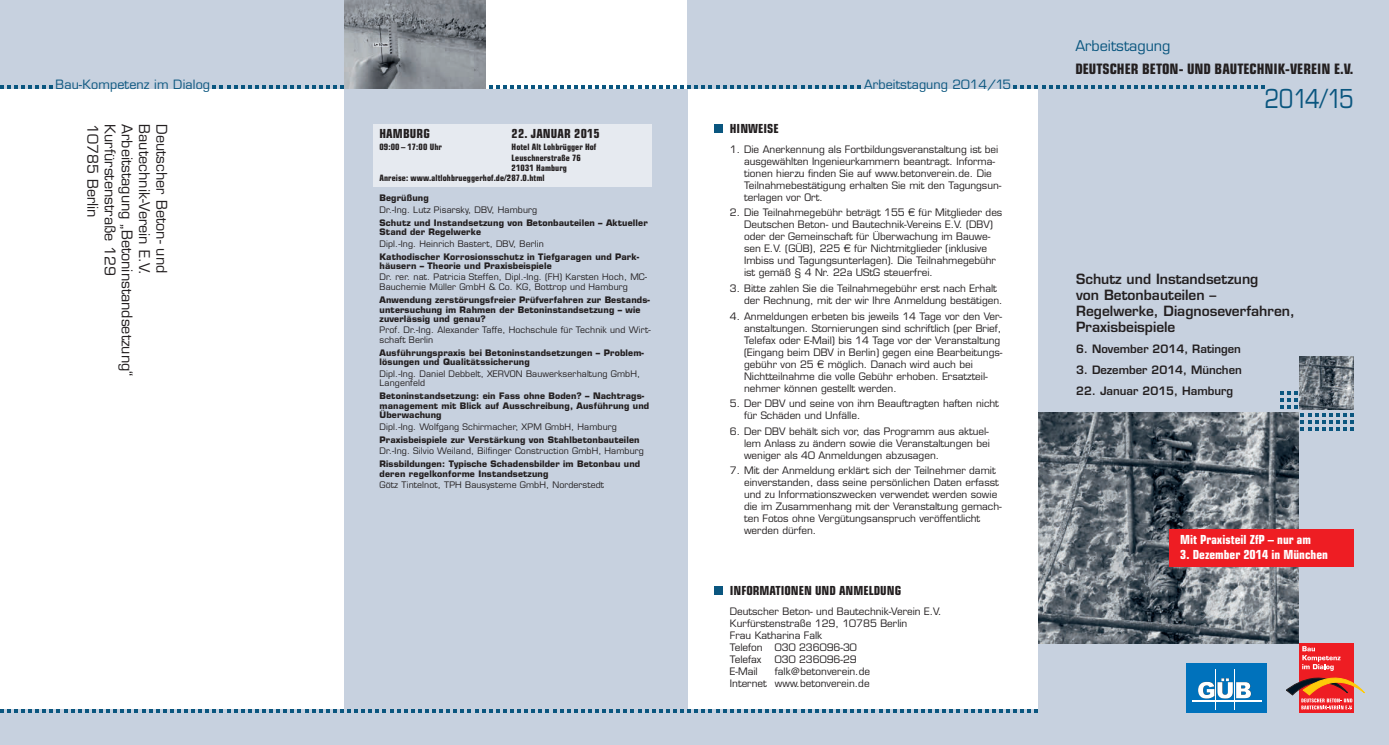
<style>
.page{position:relative;width:1389px;height:745px;background:#fff}
.page>*{position:absolute;margin:0;border:0;box-sizing:border-box;transform-origin:0 0}
.t1{font:condensed 26.25px "Eurostile LT";letter-spacing:-.055em;color:#0a567f}
.t2{font:14.38px/17.2px "Eurostile LT";color:#231f20}
.t3{font:700 condensed 14.38px "Eurostile LT";color:#231f20}
.t4{font:14.38px "Eurostile LT";color:#0a567f}
.t5{font:600 13.75px/16.2px "Eurostile LT";color:#231f20}
.t6{font:700 condensed 12.5px "Eurostile LT";color:#231f20}
.t7{font:700 condensed 12.5px "Eurostile LT";color:#fff}
.t8{font:12.5px "Eurostile LT";letter-spacing:.01em;color:#0a567f}
.t9{font:600 11.25px "Eurostile LT";color:#231f20}
.t10{font:10px/12px "Eurostile LT";color:#231f20}
.t11{font:700 8.75px/9.5px "Eurostile LT";letter-spacing:.015em;color:#231f20}
.t12{font:8.75px/9.5px "Eurostile LT";letter-spacing:.015em;color:#231f20}
.t13{font:700 condensed 8.75px/10.5px "Eurostile LT";letter-spacing:.01em;color:#231f20}
</style>
<div class="page">
<div style="left:0;top:0;width:345px;height:89px;background:#c7d1df"></div>
<img style="left:344px;top:0;width:141px;height:89px">
<div style="left:687px;top:0;width:353px;height:89px;background:#c7d1df"></div>
<div style="left:0;top:709px;width:1039px;height:35px;background:#c7d1df"></div>
<div style="left:344px;top:89px;width:343px;height:620px;background:#c7d1df"></div>
<svg style="left:489px;top:85px;width:372px;height:4px"></svg>
<svg style="left:213px;top:85px;width:131px;height:4px"></svg>
<svg style="left:0;top:85px;width:53px;height:4px"></svg>
<div style="left:714px;top:124px;width:8px;height:9px;background:#0a567f"></div>
<div style="left:714px;top:585px;width:8px;height:9px;background:#0a567f"></div>
<svg style="left:0;top:709px;width:1038px;height:3px"></svg>
<div style="left:1038px;top:0;width:351px;height:744px;background:#c7d1df"></div>
<svg style="left:1013px;top:85px;width:252px;height:4px"></svg>
<svg style="left:1300px;top:643px;width:54px;height:69px"></svg>
<svg style="left:1286px;top:645px;width:78px;height:64px"></svg>
<img style="left:1038px;top:412px;width:261px;height:230px">
<img style="left:1299px;top:356px;width:55px;height:35px">
<svg style="left:1280px;top:391px;width:74px;height:39px"></svg>
<div style="left:1186px;top:663px;width:81px;height:49px;background:#0072bc"></div>
<hr style="left:1216px;top:668px;width:1px;height:41px;background:#231f20">
<hr style="left:1235px;top:668px;width:1px;height:41px;background:#231f20">
<svg style="left:1198px;top:677px;width:53px;height:21px"></svg>
<hr style="left:1192px;top:701px;width:70px;height:1px;background:#fff">
<hr style="left:1192px;top:699px;width:70px;height:1px;background:#fff">
<hr style="left:1215px;top:668px;width:1px;height:41px;background:#fff">
<hr style="left:1234px;top:668px;width:1px;height:41px;background:#fff">
<div style="left:1170px;top:529px;width:184px;height:37px;background:#ee1d23"></div>
<div style="left:373px;top:124px;width:279px;height:62px;background:#e6eaf0"></div>
<p class="t8" style="left:56px;top:79px;width:156px">Bau-Kompetenz im Dialog</p>
<h2 class="t2" style="left:169px;top:124px;width:253px;rotate:90deg">Deutscher Beton- und<br>Bautechnik-Verein E.V.<br>Arbeitstagung „Betoninstandsetzung“<br>Kurfürstenstraße 129<br>10785 Berlin</h2>
<p class="t6" style="left:379px;top:129px;width:52px">HAMBURG</p>
<p class="t6" style="left:512px;top:129px;width:90px">22. JANUAR 2015</p>
<p class="t13" style="left:379px;top:142px;width:64px">09:00 – 17:00 Uhr</p>
<p class="t13" style="left:512px;top:142px;width:86px">Hotel Alt Lohbrügger Hof<br>Leuschnerstraße 76<br>21031 Hamburg</p>
<p class="t13" style="left:379px;top:173px;width:167px">Anreise: www.altlohbrueggerhof.de/287.0.html</p>
<p class="t11" style="left:380px;top:194px;width:51px">Begrüßung</p>
<p class="t12" style="left:380px;top:205px;width:159px">Dr.-Ing. Lutz Pisarsky, DBV, Hamburg</p>
<p class="t11" style="left:380px;top:219px;width:270px">Schutz und Instandsetzung von Betonbauteilen – Aktueller<br>Stand der Regelwerke</p>
<p class="t12" style="left:380px;top:239px;width:166px">Dipl.-Ing. Heinrich Bastert, DBV, Berlin</p>
<p class="t11" style="left:380px;top:252px;width:261px">Kathodischer Korrosionsschutz in Tiefgaragen und Park&shy;häusern – Theorie und Praxisbeispiele</p>
<p class="t12" style="left:380px;top:273px;width:269px">Dr. rer. nat. Patricia Steffen, Dipl.-Ing. (FH) Karsten Hoch, MC-<br>Bauchemie Müller GmbH &amp; Co. KG, Bottrop und Hamburg</p>
<p class="t11" style="left:380px;top:296px;width:272px">Anwendung zerstörungsfreier Prüfverfahren zur Bestands&shy;untersuchung im Rahmen der Betoninstandsetzung – wie zuverlässig und genau?</p>
<p class="t12" style="left:380px;top:326px;width:273px">Prof. Dr.-Ing. Alexander Taffe, Hochschule für Technik und Wirt&shy;schaft Berlin</p>
<p class="t11" style="left:380px;top:348px;width:266px">Ausführungspraxis bei Betoninstandsetzungen – Problem&shy;lösungen und Qualitätssicherung</p>
<p class="t12" style="left:380px;top:369px;width:262px">Dipl.-Ing. Daniel Debbelt, XERVON Bauwerkserhaltung GmbH,<br>Langenfeld</p>
<p class="t11" style="left:380px;top:392px;width:271px">Betoninstandsetzung: ein Fass ohne Boden? – Nachtrags&shy;management mit Blick auf Ausschreibung, Ausführung und<br>Überwachung</p>
<p class="t12" style="left:380px;top:422px;width:239px">Dipl.-Ing. Wolfgang Schirmacher, XPM GmbH, Hamburg</p>
<p class="t11" style="left:380px;top:435px;width:261px">Praxisbeispiele zur Verstärkung von Stahlbetonbauteilen</p>
<p class="t12" style="left:380px;top:446px;width:266px">Dr.-Ing. Silvio Weiland, Bilfinger Construction GmbH, Hamburg</p>
<p class="t11" style="left:380px;top:459px;width:262px">Rissbildungen: Typische Schadensbilder im Betonbau und deren regelkonforme Instandsetzung</p>
<p class="t12" style="left:380px;top:480px;width:226px">Götz Tintelnot, TPH Bausysteme GmbH, Norderstedt</p>
<p class="t8" style="left:864px;top:79px;width:148px">Arbeitstagung 2014/15</p>
<p class="t6" style="left:730px;top:124px;width:50px">HINWEISE</p>
<p class="t10" style="left:744px;top:144px;width:259px;text-indent:-14px">1. Die Anerkennung als Fortbildungsveranstaltung ist bei ausgewählten Ingenieurkammern beantragt. Informa&shy;tionen hierzu finden Sie auf www.betonverein.de. Die Teilnahmebestätigung erhalten Sie mit den Tagungsun&shy;terlagen vor Ort.</p>
<p class="t10" style="left:744px;top:207px;width:260px;text-indent:-14px">2. Die Teilnahmegebühr beträgt 155 € für Mitglieder des Deutschen Beton- und Bautechnik-Vereins E.V. (DBV) oder der Gemeinschaft für Überwachung im Bauwe&shy;sen E.V. (GÜB), 225 € für Nichtmitglieder (inklusive Imbiss und Tagungsunterlagen). Die Teilnahmegebühr ist gemäß § 4 Nr. 22a UStG steuerfrei.</p>
<p class="t10" style="left:744px;top:283px;width:260px;text-indent:-14px">3. Bitte zahlen Sie die Teilnahmegebühr erst nach Erhalt der Rechnung, mit der wir Ihre Anmeldung bestätigen.</p>
<p class="t10" style="left:744px;top:311px;width:260px;text-indent:-14px">4. Anmeldungen erbeten bis jeweils 14 Tage vor den Ver&shy;anstaltungen. Stornierungen sind schriftlich (per Brief, Telefax oder E-Mail) bis 14 Tage vor der Veranstaltung (Eingang beim DBV in Berlin) gegen eine Bearbeitungs&shy;gebühr von 25 € möglich. Danach wird auch bei Nichtteilnahme die volle Gebühr erhoben. Ersatzteil&shy;nehmer können gestellt werden.</p>
<p class="t10" style="left:744px;top:398px;width:256px;text-indent:-14px">5. Der DBV und seine von ihm Beauftragten haften nicht für Schäden und Unfälle.</p>
<p class="t10" style="left:744px;top:426px;width:247px;text-align:justify;text-indent:-14px">6. Der DBV behält sich vor, das Programm aus aktuel&shy;lem Anlass zu ändern sowie die Veranstaltungen bei weniger als 40 Anmeldungen abzusagen.</p>
<p class="t10" style="left:744px;top:465px;width:259px;text-indent:-14px">7. Mit der Anmeldung erklärt sich der Teilnehmer damit einverstanden, dass seine persönlichen Daten erfasst und zu Informationszwecken verwendet werden sowie die im Zusammenhang mit der Veranstaltung gemach&shy;ten Fotos ohne Vergütungsanspruch veröffentlicht werden dürfen.</p>
<p class="t6" style="left:730px;top:585px;width:173px">INFORMATIONEN UND ANMELDUNG</p>
<p class="t10" style="left:730px;top:605px;width:213px">Deutscher Beton- und Bautechnik-Verein E.V.<br>Kurfürstenstraße 129, 10785 Berlin<br>Frau Katharina Falk<br>Telefon 030 236096-30<br>Telefax</p>
<p class="t10" style="left:775px;top:653px;width:83px">030 236096-29</p>
<p class="t10" style="left:730px;top:665px;width:142px;text-align:right">falk@betonverein.de<br>Internet www.betonverein.de</p>
<p class="t10" style="left:730px;top:665px;width:29px">E-Mail</p>
<h2 class="t4" style="left:1075px;top:40px;width:97px">Arbeitstagung</h2>
<h2 class="t3" style="left:1075px;top:63px;width:279px">DEUTSCHER BETON- UND BAUTECHNIK-VEREIN E.V.</h2>
<h1 class="t1" style="left:1264px;top:89px;width:91px">2014/15</h1>
<h3 class="t5" style="left:1076px;top:272px;width:220px">Schutz und Instandsetzung<br>von Betonbauteilen –<br>Regelwerke, Diagnoseverfahren,<br>Praxisbeispiele</h3>
<p class="t9" style="left:1076px;top:344px;width:166px">6. November 2014, Ratingen</p>
<p class="t9" style="left:1076px;top:365px;width:167px">3. Dezember 2014, München</p>
<p class="t9" style="left:1076px;top:386px;width:159px">22. Januar 2015, Hamburg</p>
<p class="t7" style="left:1180px;top:535px;width:132px">Mit Praxisteil ZfP – nur am</p>
<p class="t7" style="left:1180px;top:550px;width:149px">3. Dezember 2014 in München</p>
</div>
